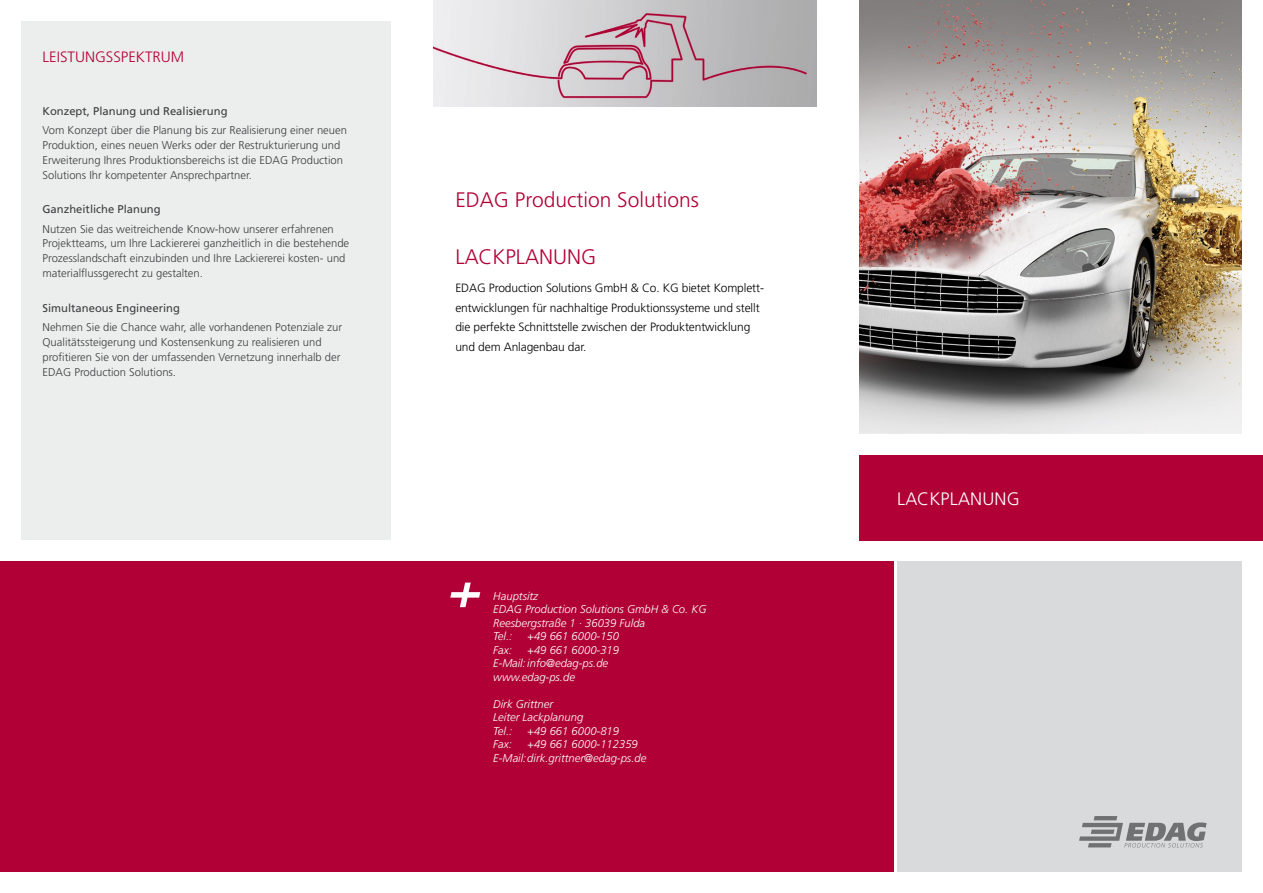
<style>
.page{position:relative;width:1263px;height:893px;background:#fff}
.page>*{position:absolute;margin:0;border:0;box-sizing:border-box;transform-origin:0 0}
.t1{font:300 21px "Frutiger LT Std";color:#b10035}
.t2{font:18px "Frutiger LT Std";color:#fff}
.t3{font:300 18px "Frutiger LT Std";letter-spacing:.01em;color:#fff}
.t4{font:300 15px "Frutiger LT Std";color:#b10035}
.t5{font:300 12px/19.5px "Frutiger LT Std";letter-spacing:-.01em;color:#000}
.t6{font:300 11.25px/15px "Frutiger LT Std";color:#3e3d40}
.t7{font:italic 300 11.25px/13.5px "Frutiger LT Std";color:#fff}
.t8{font:11.25px "Frutiger LT Std";color:#3e3d40}
</style>
<div class="page">
<div style="left:21px;top:21px;width:370px;height:519px;background:#eceded"></div>
<div style="left:0;top:561px;width:893px;height:311px;background:#b10035"></div>
<svg style="left:450px;top:583px;width:30px;height:24px"></svg>
<div style="left:897px;top:561px;width:345px;height:311px;background:#d9dadb"></div>
<svg style="left:1079px;top:816px;width:127px;height:31px"></svg>
<img style="left:859px;top:0;width:383px;height:434px">
<div style="left:859px;top:455px;width:404px;height:85px;background:#b10035"></div>
<img style="left:434px;top:0;width:382px;height:106px">
<h3 class="t4" style="left:43px;top:49px;width:143px">Leistungsspektrum</h3>
<p class="t8" style="left:43px;top:104px;width:187px">Konzept, Planung und Realisierung</p>
<p class="t6" style="left:43px;top:123px;width:306px">Vom Konzept über die Planung bis zur Realisierung einer neuen Produktion, eines neuen Werks oder der Restrukturierung und Erweiterung Ihres Produktionsbereichs ist die EDAG Production Solutions Ihr kompetenter Ansprechpartner.</p>
<p class="t8" style="left:43px;top:203px;width:120px">Ganzheitliche Planung</p>
<p class="t6" style="left:43px;top:221px;width:308px">Nutzen Sie das weitreichende Know-how unserer erfahrenen Projektteams, um Ihre Lackiererei ganzheitlich in die bestehende Prozesslandschaft einzubinden und Ihre Lackiererei kosten- und materialflussgerecht zu gestalten.</p>
<p class="t8" style="left:43px;top:301px;width:139px">Simultaneous Engineering</p>
<p class="t6" style="left:43px;top:320px;width:301px">Nehmen Sie die Chance wahr, alle vorhandenen Potenziale zur Qualitätssteigerung und Kostensenkung zu realisieren und profitieren Sie von der umfassenden Vernetzung innerhalb der EDAG Production Solutions.</p>
<h1 class="t1" style="left:455px;top:188px;width:245px">EDAG Production Solutions</h1>
<h1 class="t1" style="left:455px;top:245px;width:142px">Lac kplanung</h1>
<p class="t5" style="left:455px;top:278px;width:310px">EDAG Production Solutions GmbH &amp; Co. KG bietet Komplett&shy;entwicklungen für nachhaltige Produktionssysteme und stellt die perfekte Schnittstelle zwischen der Produktentwicklung und dem Anlagenbau dar.</p>
<p class="t7" style="left:493px;top:589px;width:215px">Hauptsitz<br>EDAG Production Solutions GmbH &amp; Co. KG<br>Reesbergstraße 1 · 36039 Fulda<br>Tel.:</p>
<p class="t7" style="left:527px;top:629px;width:93px">+49 661 6000-150</p>
<p class="t7" style="left:493px;top:643px;width:127px;text-indent:34px">+49 661 6000-319<br>E-Mail: info@edag-ps.de www.edag-ps.de</p>
<p class="t7" style="left:493px;top:697px;width:91px">Dirk Grittner<br>Leiter Lackplanung<br>Tel.:</p>
<p class="t7" style="left:493px;top:643px;width:20px">Fax:</p>
<p class="t7" style="left:527px;top:724px;width:93px">+49 661 6000-819</p>
<p class="t7" style="left:493px;top:737px;width:155px;text-indent:34px">+49 661 6000-112359<br>E-Mail:dirk.grittner@edag-ps.de</p>
<p class="t7" style="left:493px;top:737px;width:20px">Fax:</p>
<h2 class="t3" style="left:897px;top:489px;width:124px">Lac kplanung</h2>
<h2 class="t2" style="left:897px;top:495px;width:171px">Made in Ge rmany</h2>
</div>
